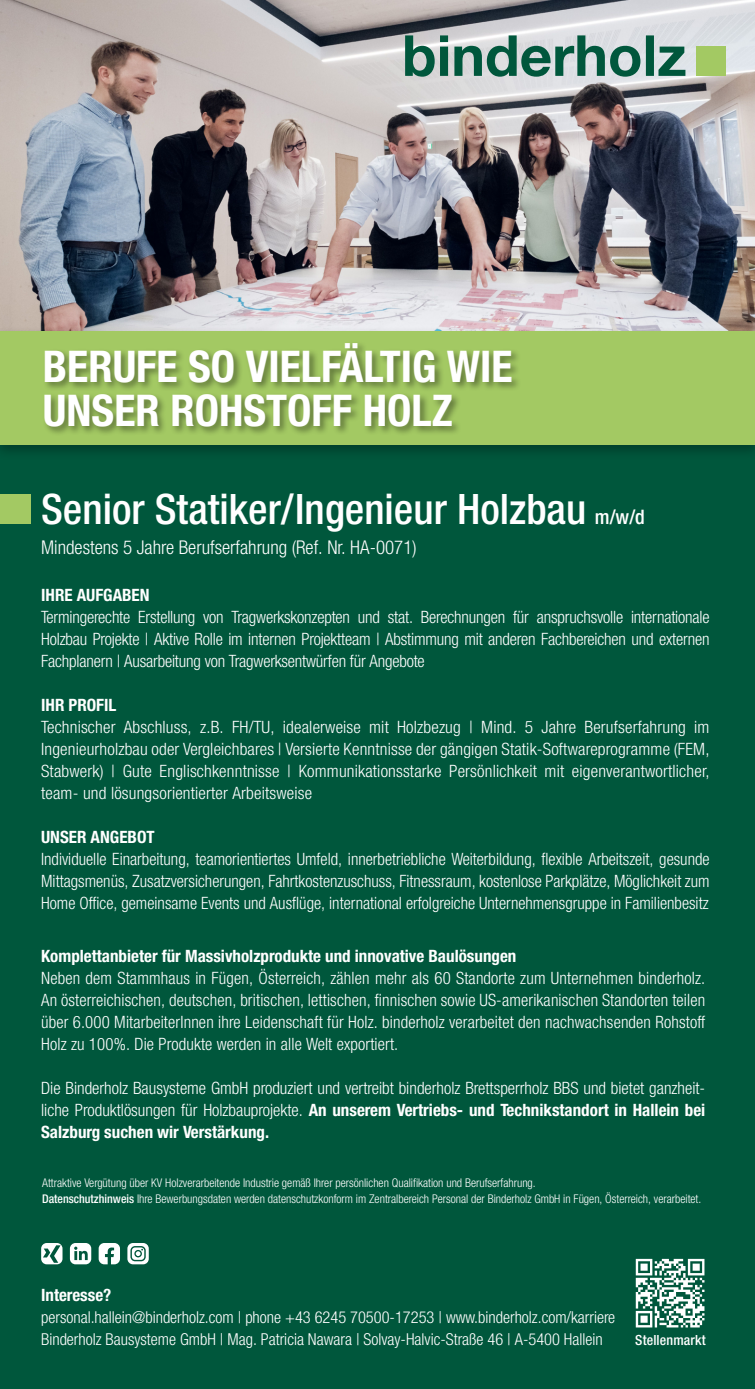
<style>
.page{position:relative;width:755px;height:1389px;background:#fff}
.page>*{position:absolute;margin:0;border:0;box-sizing:border-box;transform-origin:0 0}
.t1{font:43.8px/44px "Helvetica Neue LT 77 Bd Cn";color:#fff}
.t2{font:42px "Helvetica Neue LT 67 Md Cn";color:#fff}
.t3{font:19px "Helvetica Neue LT 47 Lt Cn";color:#fff}
.t4{font:17px/22px "Helvetica Neue LT 47 Lt Cn";color:#fff;text-align:justify}
.t5{font:17px/22px "Helvetica Neue LT 77 Bd Cn";color:#fff}
.t6{font:16.4px/22px "Helvetica Neue LT 47 Lt Cn";color:#fff}
.t7{font:14px "Helvetica Neue LT 67 Md Cn";letter-spacing:.01em;color:#fff}
.t8{font:12px/16px "Helvetica Neue LT 47 Lt Cn";color:#fff}
.s1{font-size:20px}
.s2{font-family:"Helvetica Neue LT 47 Lt Cn"}
.s3{font-family:"Helvetica Neue LT 67 Md Cn"}
</style>
<div class="page">
<img style="left:0;top:0;width:754px;height:325px">
<div style="left:0;top:377px;width:754px;height:1012px;background:#00573c"></div>
<div style="left:695px;top:47px;width:29px;height:29px;background:#a3c963"></div>
<svg style="left:405px;top:35px;width:280px;height:42px;background:#7ea49a"></svg>
<svg style="left:635px;top:1259px;width:69px;height:68px"></svg>
<svg style="left:99px;top:1243px;width:21px;height:21px"></svg>
<svg style="left:41px;top:1243px;width:21px;height:21px"></svg>
<svg style="left:70px;top:1243px;width:21px;height:21px"></svg>
<svg style="left:127px;top:1243px;width:22px;height:21px"></svg>
<div style="left:0;top:494px;width:30px;height:29px;background:#a3c963"></div>
<div style="left:0;top:325px;width:754px;height:136px;background:#000;opacity:.3"></div>
<div style="left:0;top:331px;width:754px;height:113px;background:#a3c963"></div>
<div style="left:42px;top:341px;width:478px;height:95px;background:#000;opacity:.39"></div>
<h1 class="t1" style="left:43px;top:344px;width:471px">BERUFE SO VIELFÄLTIG WIE<br>UNSER ROHSTOFF HOLZ</h1>
<h2 class="t2" style="left:41px;top:483px;width:604px">Senior Statiker/Ingenieur Holzbau <span class="s1">m/w/d</span></h2>
<p class="t3" style="left:41px;top:536px;width:377px">Mindestens 5 Jahre Berufserfahrung (Ref. Nr. HA-0071)</p>
<p class="t5" style="left:41px;top:584px;width:110px">IHRE AUFGABEN</p>
<p class="t4" style="left:41px;top:606px;width:669px">Termingerechte Erstellung von Tragwerkskonzepten und stat. Berechnungen für anspruchsvolle internationale Holzbau Projekte | Aktive Rolle im internen Projektteam | Abstimmung mit anderen Fachbereichen und externen Fachplanern | Ausarbeitung von Tragwerksentwürfen für Angebote</p>
<p class="t5" style="left:41px;top:694px;width:77px">IHR PROFIL</p>
<p class="t4" style="left:41px;top:716px;width:669px">Technischer Abschluss, z.B. FH/TU, idealerweise mit Holzbezug | Mind. 5 Jahre Berufserfahrung im Ingenieurholzbau oder Vergleichbares | Versierte Kenntnisse der gängigen Statik-Softwareprogramme (FEM, Stabwerk) | Gute Englischkenntnisse | Kommunikationsstarke Persönlichkeit mit eigenverantwortlicher, team- und lösungsorientierter Arbeitsweise</p>
<p class="t5" style="left:41px;top:826px;width:115px">UNSER ANGEBOT</p>
<p class="t4" style="left:41px;top:848px;width:669px">Individuelle Einarbeitung, teamorientiertes Umfeld, innerbetriebliche Weiterbildung, flexible Arbeitszeit, gesunde Mittagsmenüs, Zusatzversicherungen, Fahrtkostenzuschuss, Fitnessraum, kostenlose Parkplätze, Möglichkeit zum Home Office, gemeinsame Events und Ausflüge, international erfolgreiche Unternehmensgruppe in Familienbesitz</p>
<p class="t5" style="left:41px;top:945px;width:476px">Komplettanbieter für Massivholzprodukte und innovative Baulösungen</p>
<p class="t4" style="left:41px;top:967px;width:665px">Neben dem Stammhaus in Fügen, Österreich, zählen mehr als 60 Standorte zum Unternehmen binderholz.<br>An österreichischen, deutschen, britischen, lettischen, finnischen sowie US-amerikanischen Standorten teilen über 6.000 MitarbeiterInnen ihre Leidenschaft für Holz. binderholz verarbeitet den nachwachsenden Rohstoff Holz zu 100%. Die Produkte werden in alle Welt exportiert.</p>
<p class="t4" style="left:41px;top:1077px;width:665px">Die Binderholz Bausysteme GmbH produziert und vertreibt binderholz Brettsperrholz BBS und bietet ganzheit-</p>
<p class="t5" style="left:41px;top:1099px;width:665px"><span class="s2">liche Produktlösungen für Holzbauprojekte.</span> An unserem Vertriebs- und Technikstandort in Hallein bei<br>Salzburg suchen wir Verstärkung.</p>
<p class="t8" style="left:42px;top:1175px;width:660px">Attraktive Vergütung über KV Holzverarbeitende Industrie gemäß Ihrer persönlichen Qualifikation und Berufserfahrung.<br><span class="s3">Datenschutzhinweis</span> Ihre Bewerbungsdaten werden datenschutzkonform im Zentralbereich Personal der Binderholz GmbH in Fügen, Österreich, verarbeitet.</p>
<p class="t5" style="left:41px;top:1283px;width:72px">Interesse?</p>
<p class="t6" style="left:41px;top:1306px;width:575px">personal.hallein@binderholz.com | phone +43 6245 70500-17253 | www.binderholz.com/karriere<br>Binderholz Bausysteme GmbH | Mag. Patricia Nawara | Solvay-Halvic-Straße 46 | A-5400 Hallein</p>
<p class="t7" style="left:634px;top:1331px;width:72px">Stellenmarkt</p>
</div>
